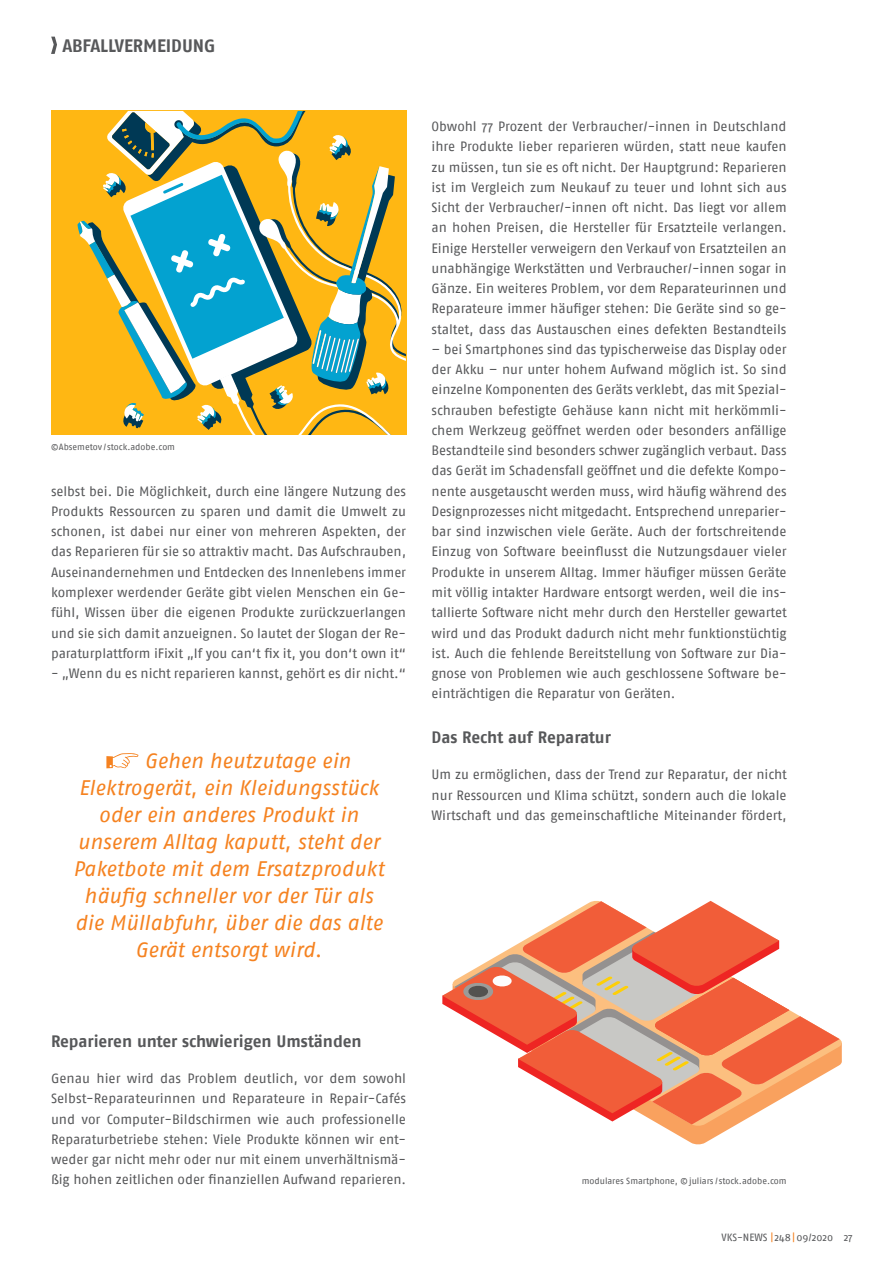
<style>
.page{position:relative;width:893px;height:1263px;background:#fff}
.page>*{position:absolute;margin:0;border:0;box-sizing:border-box;transform-origin:0 0}
.t1{font:italic 21px "Fago No Regular Tf";color:#f58220}
.t2{font:700 18px "Fago No";letter-spacing:-.005em;color:#57585a}
.t3{font:16.5px "Fago No Bold Lf";letter-spacing:-.01em;color:#57585a}
.t4{font:13.5px/20.2px "Fago No";letter-spacing:-.005em;color:#57585a;text-align:justify}
.t5{font:10.5px "Fago No";letter-spacing:-.005em;color:#57585a}
.t6{font:9px "Fago No";color:#57585a}
.s1{color:#f58220}
</style>
<div class="page">
<svg style="left:51px;top:37px;width:6px;height:17px"></svg>
<div style="left:51px;top:111px;width:355px;height:324px;background:#ffb713"></div>
<svg style="left:77px;top:111px;width:329px;height:324px"></svg>
<svg style="left:662px;top:1126px;width:72px;height:19px"></svg>
<svg style="left:442px;top:901px;width:398px;height:223px"></svg>
<svg style="left:106px;top:753px;width:32px;height:15px"></svg>
<h2 class="t2" style="left:62px;top:38px;width:155px">ABFALLVERMEIDUNG</h2>
<p class="t6" style="left:51px;top:443px;width:126px">©Absemetov / stock.adobe.com</p>
<p class="t4" style="left:51px;top:481px;width:357px">selbst bei. Die Möglichkeit, durch eine längere Nutzung des Produkts Ressourcen zu sparen und damit die Umwelt zu schonen, ist dabei nur einer von mehreren Aspekten, der das Reparieren für sie so attraktiv macht. Das Aufschrauben, Auseinandernehmen und Entdecken des Innenlebens immer komplexer werdender Geräte gibt vielen Menschen ein Ge&shy;fühl, Wissen über die eigenen Produkte zurückzuerlangen und sie sich damit anzueignen. So lautet der Slogan der Re&shy;paraturplattform iFixit „If you can‘t fix it, you don‘t own it“</p>
<p class="t4" style="left:51px;top:663px;width:357px">- „Wenn du es nicht reparieren kannst, gehört es dir nicht.“</p>
<h1 class="t1" style="left:144px;top:753px;width:208px">Gehen heutzutage ein</h1>
<h1 class="t1" style="left:79px;top:780px;width:301px">Elektrogerät, ein Kleidungsstück</h1>
<h1 class="t1" style="left:99px;top:807px;width:261px">oder ein anderes Produkt in</h1>
<h1 class="t1" style="left:78px;top:834px;width:303px">unserem Alltag kaputt, steht der</h1>
<h1 class="t1" style="left:73px;top:861px;width:312px">Paketbote mit dem Ersatzprodukt</h1>
<h1 class="t1" style="left:84px;top:884px;width:291px">häufig schneller vor der Tür als</h1>
<h1 class="t1" style="left:75px;top:915px;width:309px">die Müllabfuhr, über die das alte</h1>
<h1 class="t1" style="left:135px;top:942px;width:188px">Gerät entsorgt wird.</h1>
<p class="t4" style="left:432px;top:116px;width:357px">Obwohl 77 Prozent der Verbraucher/-innen in Deutschland ihre Produkte lieber reparieren würden, statt neue kaufen zu müssen, tun sie es oft nicht. Der Hauptgrund: Reparieren ist im Vergleich zum Neukauf zu teuer und lohnt sich aus Sicht der Verbraucher/-innen oft nicht. Das liegt vor allem an hohen Preisen, die Hersteller für Ersatzteile verlangen.<br>Einige Hersteller verweigern den Verkauf von Ersatzteilen an unabhängige Werkstätten und Verbraucher/-innen sogar in Gänze. Ein weiteres Problem, vor dem Reparateurinnen und Reparateure immer häufiger stehen: Die Geräte sind so ge&shy;staltet, dass das Austauschen eines defekten Bestandteils</p>
<p class="t4" style="left:432px;top:339px;width:357px">– bei Smartphones sind das typischerweise das Display oder der Akku – nur unter hohem Aufwand möglich ist. So sind einzelne Komponenten des Geräts verklebt, das mit Spezial&shy;schrauben befestigte Gehäuse kann nicht mit herkömmli&shy;chem Werkzeug geöffnet werden oder besonders anfällige Bestandteile sind besonders schwer zugänglich verbaut. Dass das Gerät im Schadensfall geöffnet und die defekte Kompo&shy;nente ausgetauscht werden muss, wird häufig während des Designprozesses nicht mitgedacht. Entsprechend unreparier&shy;bar sind inzwischen viele Geräte. Auch der fortschreitende Einzug von Software beeinflusst die Nutzungsdauer vieler Produkte in unserem Alltag. Immer häufiger müssen Geräte mit völlig intakter Hardware entsorgt werden, weil die ins&shy;tallierte Software nicht mehr durch den Hersteller gewartet wird und das Produkt dadurch nicht mehr funktionstüchtig ist. Auch die fehlende Bereitstellung von Software zur Dia&shy;gnose von Problemen wie auch geschlossene Software be&shy;einträchtigen die Reparatur von Geräten.</p>
<p class="t3" style="left:432px;top:728px;width:181px">Das Recht auf Reparatur</p>
<p class="t4" style="left:432px;top:765px;width:357px">Um zu ermöglichen, dass der Trend zur Reparatur, der nicht nur Ressourcen und Klima schützt, sondern auch die lokale Wirtschaft und das gemeinschaftliche Miteinander fördert,</p>
<p class="t3" style="left:51px;top:1031px;width:312px">Reparieren unter schwierigen Umständen</p>
<p class="t4" style="left:51px;top:1069px;width:357px">Genau hier wird das Problem deutlich, vor dem sowohl Selbst-Reparateurinnen und Reparateure in Repair-Cafés und vor Computer-Bildschirmen wie auch professionelle Reparaturbetriebe stehen: Viele Produkte können wir ent&shy;weder gar nicht mehr oder nur mit einem unverhältnismä&shy;ßig hohen zeitlichen oder finanziellen Aufwand reparieren.</p>
<p class="t6" style="left:582px;top:1177px;width:206px">modulares Smartphone, ©juliars / stock.adobe.com</p>
<p class="t5" style="left:721px;top:1232px;width:133px">VKS-NEWS <span class="s1">|</span> 248 <span class="s1">|</span> 09/2020 27</p>
</div>
